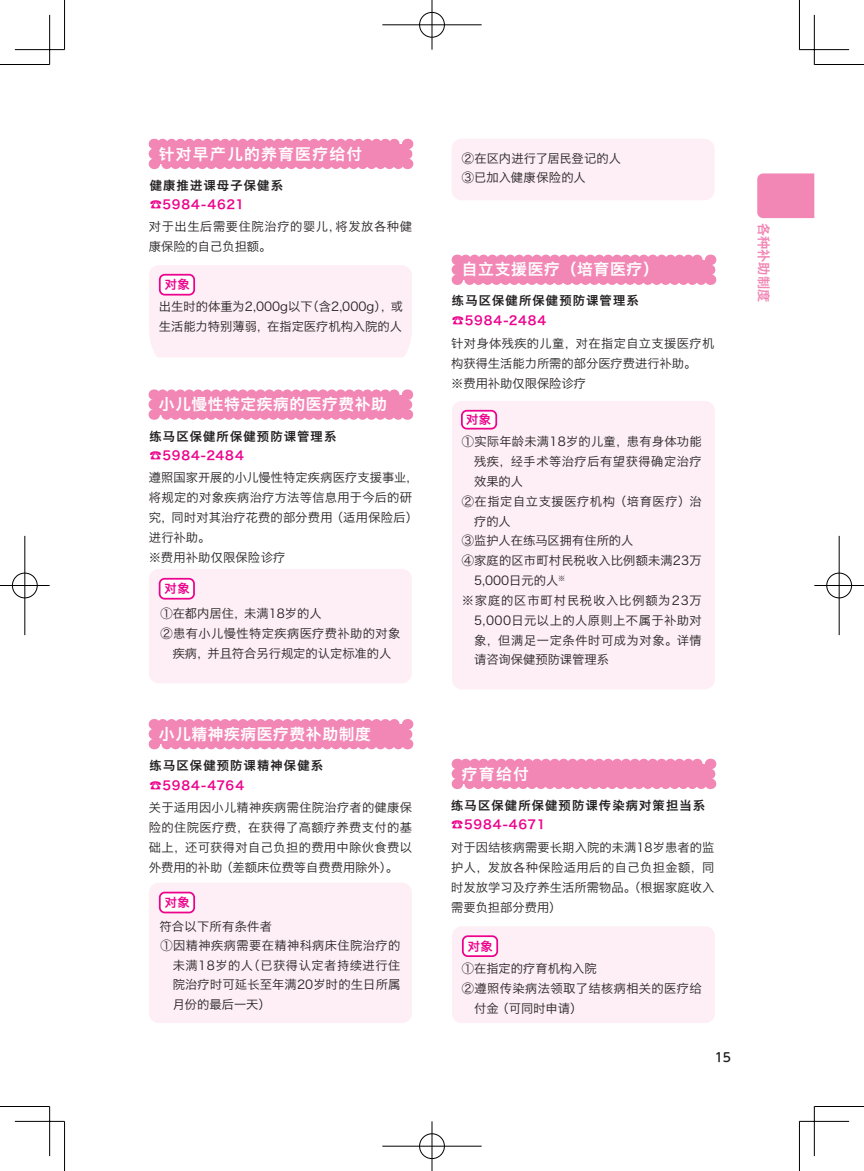
<style>
.page{position:relative;width:864px;height:1171px;background:#fff}
.page>*{position:absolute;margin:0;border:0;box-sizing:border-box;transform-origin:0 0}
.t1{font:15.75px "Hiragino Sans GB W6";letter-spacing:.035em;color:#fff}
.t2{font:15.75px "Hiragino Sans GB W6";letter-spacing:.08em;color:#fff}
.t3{font:13.12px "Hiragino Sans GB W6";color:#f287b6}
.t4{font:500 12.42px "UD Shin M Go Pro";color:#231f20}
.t5{font:12.25px/19.8px "Hiragino Sans GB W3";letter-spacing:.015em;color:#231f20}
.t6{font:12.25px/19.2px "Hiragino Sans GB W6";letter-spacing:.095em;color:#231f20}
.t7{font:12.25px "Hiragino Sans GB W3";letter-spacing:.045em;color:#231f20}
.t8{font:12.25px/19.8px "Hiragino Sans GB W3";letter-spacing:.05em;color:#231f20}
.t9{font:12.25px "Hiragino Sans GB W3";letter-spacing:.035em;color:#231f20}
.t10{font:12.25px "Hiragino Sans GB W3";letter-spacing:.07em;color:#231f20}
.t11{font:12.25px "Hiragino Sans GB W3";letter-spacing:.04em;color:#231f20}
.t12{font:12.25px "Hiragino Sans GB W6";letter-spacing:.05em;color:#ed028c}
.s1{font-family:"UD Shin M Go Pro";color:#ed028c}
.s2{color:#ed028c}
</style>
<div class="page">
<div style="left:757px;top:173px;width:57px;height:45px;background:#f287b6"></div>
<div style="left:451px;top:401px;width:263px;height:288px;background:#fdeff5;border-radius:10px"></div>
<div style="left:452px;top:926px;width:262px;height:97px;background:#fdeff5;border-radius:10px"></div>
<div style="left:462px;top:936px;width:35px;height:20px;background:#fff;border-radius:5px"></div>
<div style="left:461px;top:935px;width:37px;height:22px;border:2px solid #ed028c;border-radius:5px"></div>
<div style="left:149px;top:265px;width:263px;height:92px;background:#fdeff5"></div>
<div style="left:149px;top:569px;width:262px;height:114px;background:#fdeff5;border-radius:10px"></div>
<svg style="left:148px;top:139px;width:264px;height:30px;background:#f28cb9"></svg>
<svg style="left:451px;top:759px;width:264px;height:30px;background:#f28cb9"></svg>
<svg style="left:148px;top:389px;width:264px;height:31px;background:#f290bb"></svg>
<svg style="left:451px;top:255px;width:264px;height:30px;background:#f28db9"></svg>
<div style="left:461px;top:411px;width:35px;height:18px;background:#fff;border-radius:5px"></div>
<div style="left:461px;top:410px;width:36px;height:19px;border:2px solid #ed028c;border-radius:5px"></div>
<div style="left:160px;top:275px;width:34px;height:20px;background:#fff;border-radius:5px"></div>
<div style="left:159px;top:274px;width:36px;height:21px;border:2px solid #ed028c;border-radius:5px"></div>
<div style="left:159px;top:579px;width:35px;height:20px;background:#fff;border-radius:5px"></div>
<div style="left:159px;top:578px;width:36px;height:21px;border:2px solid #ed028c;border-radius:5px"></div>
<div style="left:149px;top:882px;width:263px;height:141px;background:#fdeff5;border-radius:10px"></div>
<svg style="left:148px;top:719px;width:264px;height:30px;background:#f28db9"></svg>
<div style="left:160px;top:892px;width:34px;height:20px;background:#fff;border-radius:5px"></div>
<div style="left:159px;top:891px;width:36px;height:22px;border:2px solid #ed028c;border-radius:5px"></div>
<div style="left:451px;top:139px;width:263px;height:61px;background:#fdeff5;border-radius:10px"></div>
<hr style="left:0;top:64px;width:50px;height:1px;background:#000">
<hr style="left:814px;top:64px;width:49px;height:1px;background:#000">
<hr style="left:0;top:1106px;width:50px;height:1px;background:#000">
<hr style="left:814px;top:1106px;width:49px;height:1px;background:#000">
<hr style="left:64px;top:0;width:1px;height:50px;background:#000">
<hr style="left:64px;top:1121px;width:1px;height:50px;background:#000">
<hr style="left:798px;top:0;width:1px;height:50px;background:#000">
<hr style="left:798px;top:1121px;width:1px;height:50px;background:#000">
<hr style="left:15px;top:49px;width:49px;height:1px;background:#000">
<hr style="left:799px;top:49px;width:49px;height:1px;background:#000">
<hr style="left:15px;top:1121px;width:49px;height:1px;background:#000">
<hr style="left:799px;top:1121px;width:49px;height:1px;background:#000">
<hr style="left:49px;top:15px;width:1px;height:49px;background:#000">
<hr style="left:49px;top:1106px;width:1px;height:50px;background:#000">
<hr style="left:813px;top:15px;width:1px;height:49px;background:#000">
<hr style="left:813px;top:1106px;width:1px;height:50px;background:#000">
<div style="left:418px;top:11px;width:27px;height:27px;border:2px solid #fff;border-radius:50%"></div>
<hr style="left:382px;top:24px;width:99px;height:2px;background:#fff">
<hr style="left:430px;top:0;width:3px;height:50px;background:#fff">
<div style="left:419px;top:12px;width:25px;height:25px;border:1px solid #000;border-radius:50%"></div>
<hr style="left:382px;top:25px;width:99px;height:1px;background:#000">
<hr style="left:431px;top:0;width:1px;height:50px;background:#000">
<div style="left:418px;top:1132px;width:27px;height:28px;border:2px solid #fff;border-radius:50%"></div>
<hr style="left:382px;top:1145px;width:99px;height:2px;background:#fff">
<hr style="left:430px;top:1121px;width:3px;height:50px;background:#fff">
<div style="left:419px;top:1133px;width:25px;height:26px;border:1px solid #000;border-radius:50%"></div>
<hr style="left:382px;top:1146px;width:99px;height:1px;background:#000">
<hr style="left:431px;top:1121px;width:1px;height:50px;background:#000">
<div style="left:11px;top:572px;width:27px;height:27px;border:2px solid #fff;border-radius:50%"></div>
<hr style="left:0;top:584px;width:50px;height:3px;background:#fff">
<hr style="left:24px;top:536px;width:2px;height:99px;background:#fff">
<div style="left:12px;top:573px;width:25px;height:25px;border:1px solid #000;border-radius:50%"></div>
<hr style="left:0;top:585px;width:50px;height:1px;background:#000">
<hr style="left:25px;top:536px;width:1px;height:99px;background:#000">
<div style="left:825px;top:572px;width:27px;height:27px;border:2px solid #fff;border-radius:50%"></div>
<hr style="left:814px;top:584px;width:49px;height:3px;background:#fff">
<hr style="left:837px;top:536px;width:3px;height:99px;background:#fff">
<div style="left:826px;top:573px;width:25px;height:25px;border:1px solid #000;border-radius:50%"></div>
<hr style="left:814px;top:585px;width:49px;height:1px;background:#000">
<hr style="left:838px;top:536px;width:1px;height:99px;background:#000">
<p class="t2" style="left:159px;top:143px;width:205px">针对早产儿的养育医疗给付</p>
<p class="t6" style="left:150px;top:175px;width:135px">健康推进课母子保健系<span class="s1">☎</span><span class="s2">5984-4621</span></p>
<p class="t8" style="left:149px;top:216px;width:264px">对于出生后需要住院治疗的婴儿，将发放各种健康保险的自己负担额。</p>
<p class="t12" style="left:165px;top:276px;width:27px">对象</p>
<p class="t5" style="left:159px;top:296px;width:246px">出生时的体重为2,000g以下（含2,000g），或生活能力特别薄弱，在指定医疗机构入院的人</p>
<p class="t1" style="left:159px;top:394px;width:230px">小儿慢性特定疾病的医疗费补助</p>
<p class="t6" style="left:149px;top:426px;width:188px">练马区保健所保健预防课管理系<span class="s1">☎</span><span class="s2">5984-2484</span></p>
<p class="t5" style="left:149px;top:467px;width:271px">遵照国家开展的小儿慢性特定疾病医疗支援事业，将规定的对象疾病治疗方法等信息用于今后的研究，同时对其治疗花费的部分费用 （适用保险后）进行补助。<br>※费用补助仅限保险诊疗</p>
<p class="t12" style="left:164px;top:580px;width:27px">对象</p>
<p class="t5" style="left:160px;top:604px;width:163px">①在都内居住，未满18岁的人</p>
<p class="t5" style="left:160px;top:623px;width:241px">②患有小儿慢性特定疾病医疗费补助的对象</p>
<p class="t5" style="left:173px;top:643px;width:220px">疾病，并且符合另行规定的认定标准的人</p>
<p class="t1" style="left:159px;top:723px;width:213px">小儿精神疾病医疗费补助制度</p>
<p class="t6" style="left:150px;top:755px;width:175px">练马区保健预防课精神保健系<span class="s1">☎</span><span class="s2">5984-4764</span></p>
<p class="t5" style="left:149px;top:797px;width:264px;text-align:justify">关于适用因小儿精神疾病需住院治疗者的健康保险的住院医疗费，在获得了高额疗养费支付的基础上，还可获得对自己负担的费用中除伙食费以外费用的补助 （差额床位费等自费费用除外）。</p>
<p class="t12" style="left:165px;top:894px;width:27px">对象</p>
<p class="t5" style="left:159px;top:916px;width:114px">符合以下所有条件者</p>
<p class="t5" style="left:173px;top:935px;width:229px;text-align:justify;text-indent:-12px">①因精神疾病需要在精神科病床住院治疗的未满18岁的人（已获得认定者持续进行住院治疗时可延长至年满20岁时的生日所属月份的最后一天）</p>
<p class="t5" style="left:461px;top:148px;width:161px">②在区内进行了居民登记的人<br>③已加入健康保险的人</p>
<p class="t1" style="left:461px;top:259px;width:198px">自立支援医疗（培育医疗）</p>
<p class="t6" style="left:451px;top:291px;width:188px">练马区保健所保健预防课管理系<span class="s1">☎</span><span class="s2">5984-2484</span></p>
<p class="t5" style="left:451px;top:334px;width:264px">针对身体残疾的儿童，对在指定自立支援医疗机构获得生活能力所需的部分医疗费进行补助。<br>※费用补助仅限保险诊疗</p>
<p class="t12" style="left:466px;top:411px;width:27px">对象</p>
<p class="t5" style="left:461px;top:431px;width:241px">①实际年龄未满18岁的儿童，患有身体功能</p>
<p class="t11" style="left:474px;top:454px;width:229px">残疾，经手术等治疗后有望获得确定治疗</p>
<p class="t5" style="left:474px;top:471px;width:50px">效果的人</p>
<p class="t7" style="left:461px;top:493px;width:241px">②在指定自立支援医疗机构 （培育医疗）治</p>
<p class="t5" style="left:474px;top:511px;width:38px">疗的人</p>
<p class="t5" style="left:461px;top:531px;width:173px">③监护人在练马区拥有住所的人</p>
<p class="t5" style="left:461px;top:550px;width:241px">④家庭的区市町村民税收入比例额未满23万</p>
<p class="t5" style="left:474px;top:570px;width:93px">5,000日元的人<sup>※</sup></p>
<p class="t10" style="left:461px;top:592px;width:241px">※家庭的区市町村民税收入比例额为23万</p>
<p class="t9" style="left:474px;top:612px;width:229px">5,000日元以上的人原则上不属于补助对</p>
<p class="t7" style="left:474px;top:632px;width:229px">象，但满足一定条件时可成为对象。详情</p>
<p class="t5" style="left:474px;top:650px;width:136px">请咨询保健预防课管理系</p>
<p class="t3" style="left:772px;top:223px;width:80px;rotate:90deg">各种补助制度</p>
<p class="t1" style="left:461px;top:763px;width:69px">疗育给付</p>
<p class="t6" style="left:451px;top:795px;width:255px">练马区保健所保健预防课传染病对策担当系<span class="s1">☎</span><span class="s2">5984-4671</span></p>
<p class="t5" style="left:451px;top:837px;width:264px;text-align:justify">对于因结核病需要长期入院的未满18岁患者的监护人，发放各种保险适用后的自己负担金额，同时发放学习及疗养生活所需物品。（根据家庭收入需要负担部分费用）</p>
<p class="t12" style="left:467px;top:938px;width:27px">对象</p>
<p class="t5" style="left:461px;top:958px;width:136px">①在指定的疗育机构入院</p>
<p class="t5" style="left:461px;top:978px;width:241px">②遵照传染病法领取了结核病相关的医疗给</p>
<p class="t5" style="left:474px;top:998px;width:110px">付金 （可同时申请）</p>
<p class="t4" style="left:714px;top:1047px;width:18px">15</p>
</div>
